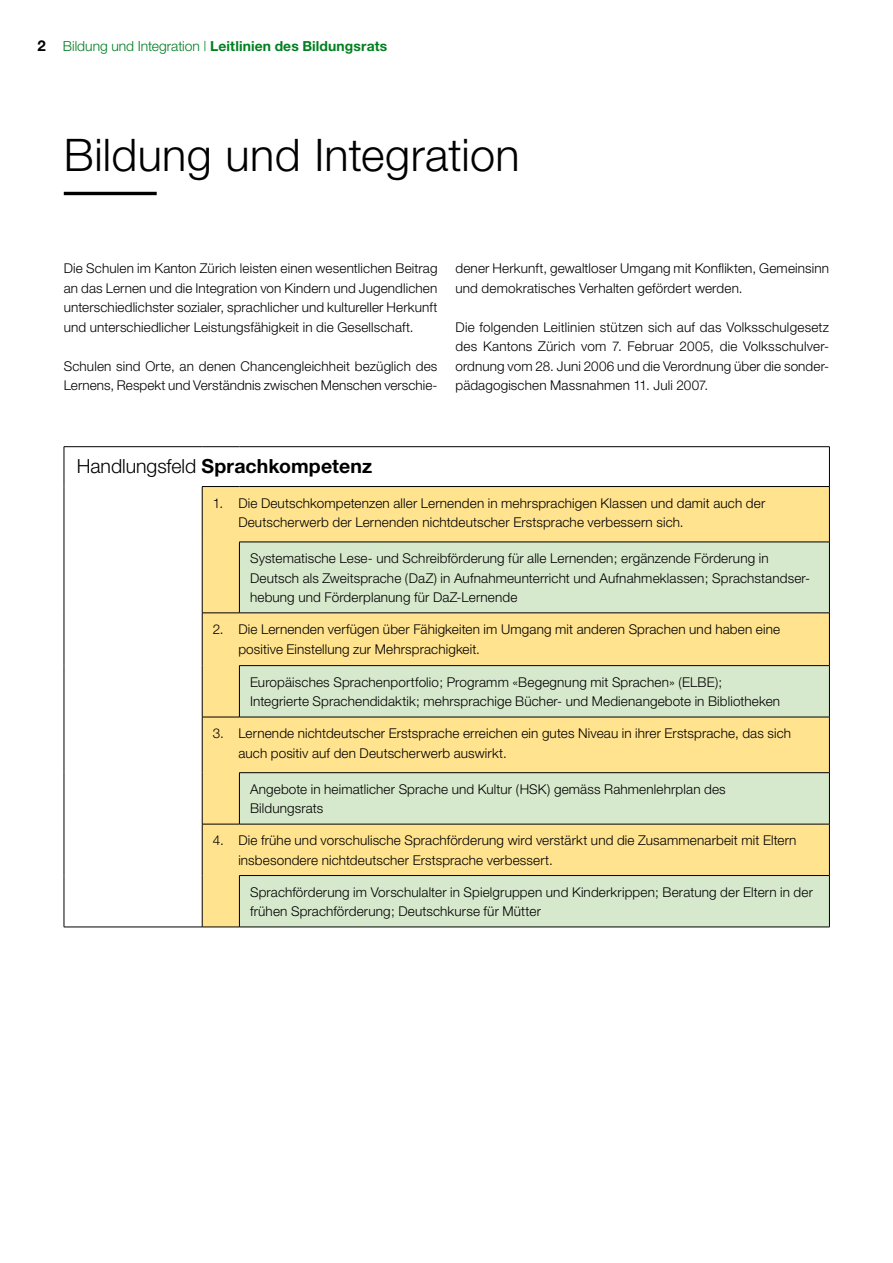
<style>
.page{position:relative;width:893px;height:1263px;background:#fff}
.page>*{position:absolute;margin:0;border:0;box-sizing:border-box;transform-origin:0 0}
.t1{font:300 45px "Helvetica Neue";letter-spacing:.005em;color:#000}
.t2{font:700 19.5px "Helvetica Neue";letter-spacing:.005em;color:#000}
.t3{font:700 13.8px "Helvetica Neue";letter-spacing:.01em;color:#007f20}
.t4{font:300 13.5px/19.5px "Helvetica Neue";letter-spacing:.01em;color:#000}
.s1{font-size:15px;color:#000}
.s2{font-weight:300}
</style>
<div class="page">
<hr style="left:64px;top:192px;width:93px;height:3px;background:#000">
<div style="left:202px;top:486px;width:627px;height:56px;background:#ffe38e"></div>
<div style="left:203px;top:542px;width:36px;height:385px;background:#ffe38e"></div>
<svg style="left:239px;top:543px;width:590px;height:384px;fill:#d7e9cd"></svg>
<hr style="left:64px;top:446px;width:138px;height:1px;background:#000">
<hr style="left:64px;top:447px;width:1px;height:39px;background:#000">
<hr style="left:202px;top:446px;width:37px;height:1px;background:#000">
<hr style="left:239px;top:446px;width:591px;height:1px;background:#000">
<hr style="left:829px;top:447px;width:1px;height:39px;background:#000">
<hr style="left:64px;top:486px;width:1px;height:56px;background:#000">
<hr style="left:202px;top:486px;width:37px;height:1px;background:#000">
<hr style="left:202px;top:487px;width:1px;height:55px;background:#000">
<hr style="left:239px;top:486px;width:591px;height:1px;background:#000">
<hr style="left:829px;top:487px;width:1px;height:55px;background:#000">
<hr style="left:64px;top:542px;width:1px;height:71px;background:#000">
<hr style="left:239px;top:542px;width:591px;height:1px;background:#000">
<hr style="left:239px;top:542px;width:1px;height:71px;background:#000">
<hr style="left:829px;top:542px;width:1px;height:71px;background:#000">
<hr style="left:64px;top:613px;width:1px;height:53px;background:#000">
<hr style="left:202px;top:613px;width:37px;height:1px;background:#000">
<hr style="left:202px;top:613px;width:1px;height:53px;background:#000">
<hr style="left:239px;top:613px;width:591px;height:1px;background:#000">
<hr style="left:829px;top:613px;width:1px;height:52px;background:#000">
<hr style="left:64px;top:666px;width:1px;height:51px;background:#000">
<hr style="left:202px;top:666px;width:1px;height:51px;background:#000">
<hr style="left:239px;top:665px;width:591px;height:1px;background:#000">
<hr style="left:239px;top:666px;width:1px;height:51px;background:#000">
<hr style="left:829px;top:666px;width:1px;height:51px;background:#000">
<hr style="left:64px;top:717px;width:1px;height:56px;background:#000">
<hr style="left:202px;top:717px;width:37px;height:1px;background:#000">
<hr style="left:202px;top:717px;width:1px;height:56px;background:#000">
<hr style="left:239px;top:717px;width:591px;height:1px;background:#000">
<hr style="left:829px;top:717px;width:1px;height:55px;background:#000">
<hr style="left:64px;top:773px;width:1px;height:51px;background:#000">
<hr style="left:202px;top:773px;width:1px;height:51px;background:#000">
<hr style="left:239px;top:772px;width:591px;height:1px;background:#000">
<hr style="left:239px;top:773px;width:1px;height:51px;background:#000">
<hr style="left:829px;top:773px;width:1px;height:51px;background:#000">
<hr style="left:64px;top:824px;width:1px;height:51px;background:#000">
<hr style="left:202px;top:824px;width:37px;height:1px;background:#000">
<hr style="left:202px;top:824px;width:1px;height:51px;background:#000">
<hr style="left:239px;top:824px;width:591px;height:1px;background:#000">
<hr style="left:829px;top:824px;width:1px;height:51px;background:#000">
<hr style="left:64px;top:875px;width:1px;height:52px;background:#000">
<hr style="left:202px;top:875px;width:1px;height:52px;background:#000">
<hr style="left:239px;top:875px;width:591px;height:1px;background:#000">
<hr style="left:239px;top:876px;width:1px;height:51px;background:#000">
<hr style="left:829px;top:876px;width:1px;height:51px;background:#000">
<hr style="left:64px;top:927px;width:138px;height:1px;background:#000">
<hr style="left:202px;top:927px;width:37px;height:1px;background:#000">
<hr style="left:239px;top:927px;width:591px;height:1px;background:#000">
<hr style="left:202px;top:542px;width:1px;height:71px;background:#000">
<p class="t3" style="left:37px;top:37px;width:351px"><span class="s1">2</span> <span class="s2">Bildung und Integration |</span> Leitlinien des Bildungsrats</p>
<h1 class="t1" style="left:64px;top:127px;width:457px">Bildung und Integration</h1>
<p class="t4" style="left:64px;top:258px;width:375px;text-align:justify">Die Schulen im Kanton Zürich leisten einen wesentlichen Beitrag an das Lernen und die Integration von Kindern und Jugendlichen unterschiedlichster sozialer, sprachlicher und kultureller Herkunft und unterschiedlicher Leistungsfähigkeit in die Gesellschaft.</p>
<p class="t4" style="left:64px;top:356px;width:375px">Schulen sind Orte, an denen Chancengleichheit bezüglich des<br>Lernens, Respekt und Verständnis zwischen Menschen verschie-</p>
<p class="t4" style="left:455px;top:258px;width:375px">dener Herkunft, gewaltloser Umgang mit Konflikten, Gemeinsinn und demokratisches Verhalten gefördert werden.</p>
<p class="t4" style="left:455px;top:317px;width:375px;text-align:justify">Die folgenden Leitlinien stützen sich auf das Volksschulgesetz des Kantons Zürich vom 7. Februar 2005, die Volksschulver&shy;ordnung vom 28. Juni 2006 und die Verordnung über die sonder&shy;pädagogischen Massnahmen 11. Juli 2007.</p>
<h2 class="t2" style="left:77px;top:454px;width:297px"><span class="s2">Handlungsfeld</span> Sprachkompetenz</h2>
<p class="t4" style="left:238px;top:493px;width:528px;text-indent:-26px">1. Die Deutschkompetenzen aller Lernenden in mehrsprachigen Klassen und damit auch der<br>Deutscherwerb der Lernenden nichtdeutscher Erstsprache verbessern sich.</p>
<p class="t4" style="left:250px;top:548px;width:562px">Systematische Lese- und Schreibförderung für alle Lernenden; ergänzende Förderung in<br>Deutsch als Zweitsprache (DaZ) in Aufnahmeunterricht und Aufnahmeklassen; Sprachstandser&shy;hebung und Förderplanung für DaZ-Lernende</p>
<p class="t4" style="left:238px;top:619px;width:543px;text-indent:-26px">2. Die Lernenden verfügen über Fähigkeiten im Umgang mit anderen Sprachen und haben eine positive Einstellung zur Mehrsprachigkeit.</p>
<p class="t4" style="left:250px;top:672px;width:532px">Europäisches Sprachenportfolio; Programm «Begegnung mit Sprachen» (ELBE);<br>Integrierte Sprachendidaktik; mehrsprachige Bücher- und Medienangebote in Bibliotheken</p>
<p class="t4" style="left:238px;top:723px;width:554px;text-indent:-26px">3. Lernende nichtdeutscher Erstsprache erreichen ein gutes Niveau in ihrer Erstsprache, das sich auch positiv auf den Deutscherwerb auswirkt.</p>
<p class="t4" style="left:250px;top:779px;width:477px">Angebote in heimatlicher Sprache und Kultur (HSK) gemäss Rahmenlehrplan des<br>Bildungsrats</p>
<p class="t4" style="left:238px;top:830px;width:560px;text-indent:-26px">4. Die frühe und vorschulische Sprachförderung wird verstärkt und die Zusammenarbeit mit Eltern insbesondere nichtdeutscher Erstsprache verbessert.</p>
<p class="t4" style="left:250px;top:882px;width:564px">Sprachförderung im Vorschulalter in Spielgruppen und Kinderkrippen; Beratung der Eltern in der frühen Sprachförderung; Deutschkurse für Mütter</p>
</div>
